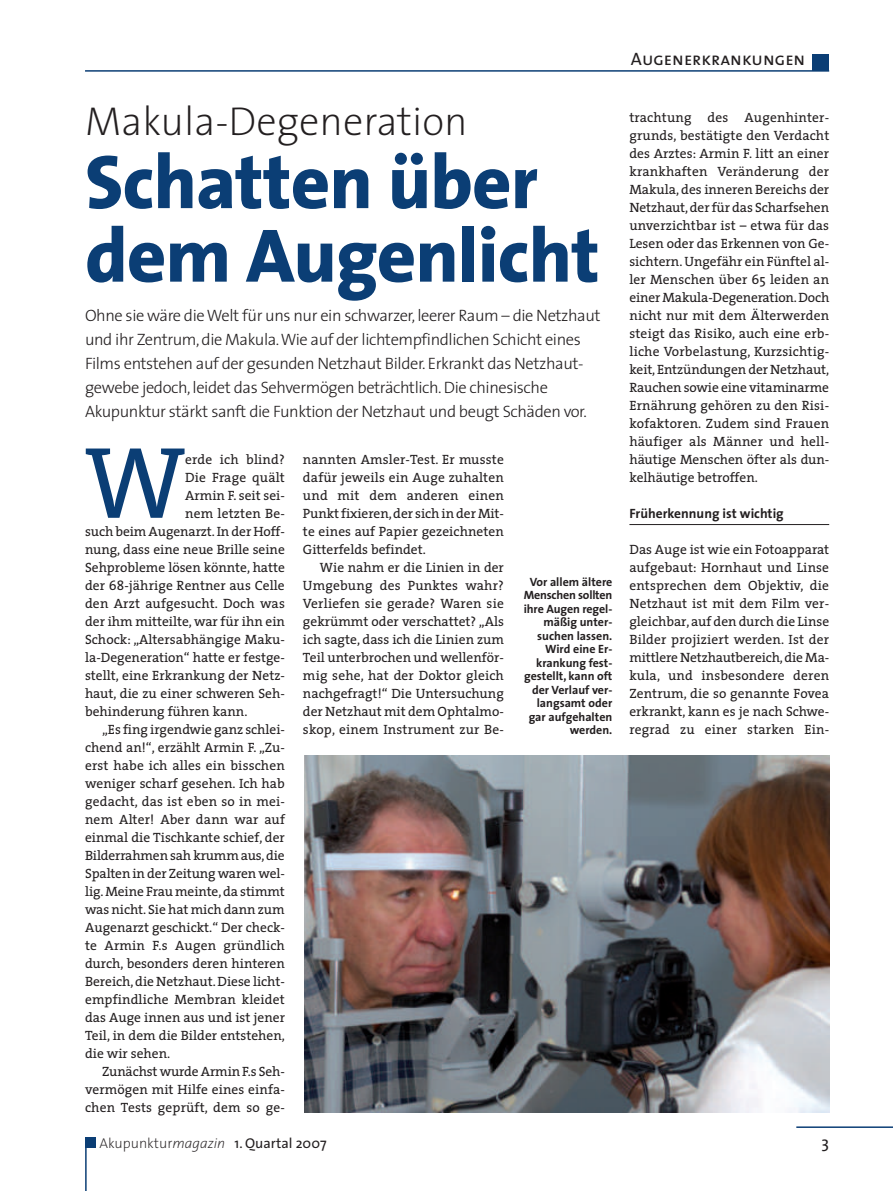
<style>
.page{position:relative;width:893px;height:1191px;background:#fff}
.page>*{position:absolute;margin:0;border:0;box-sizing:border-box;transform-origin:0 0}
.t1{font:102.6px "The Serif";color:#0b3e75}
.t2{font:800 76.5px/73.5px "The Sans";letter-spacing:-.01em;color:#0b3e75}
.t3{font:200 40.5px "The Sans";color:#231f20}
.t4{font:18px "The Sans Caps";color:#231f20}
.t5{font:300 16.5px/24px "The Sans";letter-spacing:-.025em;color:#231f20}
.t6{font:16.5px "The Sans";color:#231f20}
.t7{font:14.25px "The Sans";color:#231f20}
.t8{font:13.5px/18px "The Serif";color:#231f20;text-align:justify}
.t9{font:700 13.5px "The Sans";color:#231f20}
.t10{font:700 12px/13.5px "The Sans";color:#231f20;text-align:right}
.s1{font-weight:200}
.s2{font-weight:200;font-style:italic}
</style>
<div class="page">
<img style="left:304px;top:756px;width:525px;height:356px">
<hr style="left:85px;top:70px;width:744px;height:2px;background:#0b3e75">
<div style="left:812px;top:54px;width:17px;height:17px;background:#0b3e75"></div>
<hr style="left:796px;top:1126px;width:97px;height:2px;background:#0b3e75">
<hr style="left:85px;top:1138px;width:2px;height:53px;background:#0b3e75">
<div style="left:85px;top:1137px;width:11px;height:10px;background:#0b3e75"></div>
<hr style="left:629px;top:524px;width:200px;height:1px;background:#231f20">
<h3 class="t3" style="left:85px;top:105px;width:384px">Makula-Degeneration</h3>
<h2 class="t2" style="left:85px;top:152px;width:516px">Schatten über dem Augenlicht</h2>
<p class="t5" style="left:85px;top:305px;width:517px">Ohne sie wäre die Welt für uns nur ein schwarzer, leerer Raum – die Netzhaut und ihr Zentrum, die Makula.Wie auf der lichtempfindlichen Schicht eines Films entstehen auf der gesunden Netzhaut Bilder. Erkrankt das Netzhaut&shy;gewebe jedoch, leidet das Sehvermögen beträchtlich. Die chinesische Akupunktur stärkt sanft die Funktion der Netzhaut und beugt Schäden vor.</p>
<h1 class="t1" style="left:85px;top:448px;width:102px">W</h1>
<p class="t8" style="left:185px;top:452px;width:101px">erde ich blind?</p>
<p class="t8" style="left:303px;top:452px;width:202px">nannten Amsler-Test. Er musste dafür jeweils ein Auge zuhalten und mit dem anderen einen Punkt fixieren,der sich in der Mit&shy;te eines auf Papier gezeichneten Gitterfelds befindet.</p>
<p class="t8" style="left:303px;top:560px;width:203px;text-indent:17px">Wie nahm er die Linien in der Umgebung des Punktes wahr?<br>Verliefen sie gerade? Waren sie gekrümmt oder verschattet? „Als ich sagte, dass ich die Linien zum Teil unterbrochen und wellenför&shy;mig sehe, hat der Doktor gleich nachgefragt!“ Die Untersuchung der Netzhaut mit dem Ophtalmo&shy;skop, einem Instrument zur Be-</p>
<p class="t8" style="left:185px;top:470px;width:101px">Die Frage quält</p>
<p class="t8" style="left:185px;top:488px;width:101px">Armin F. seit sei-</p>
<p class="t8" style="left:185px;top:506px;width:101px">nem letzten Be-</p>
<p class="t8" style="left:85px;top:524px;width:201px">such beim Augenarzt. In der Hoff-</p>
<p class="t8" style="left:85px;top:542px;width:201px">nung, dass eine neue Brille seine</p>
<p class="t8" style="left:85px;top:560px;width:201px">Sehprobleme lösen könnte, hatte</p>
<p class="t8" style="left:85px;top:578px;width:201px">der 68-jährige Rentner aus Celle</p>
<p class="t8" style="left:85px;top:596px;width:201px">den Arzt aufgesucht. Doch was</p>
<p class="t8" style="left:85px;top:614px;width:201px">der ihm mitteilte, war für ihn ein</p>
<p class="t8" style="left:85px;top:632px;width:201px">Schock: „Altersabhängige Maku-</p>
<p class="t8" style="left:85px;top:650px;width:201px">la-Degeneration“ hatte er festge-</p>
<p class="t8" style="left:85px;top:668px;width:201px">stellt, eine Erkrankung der Netz-</p>
<p class="t8" style="left:85px;top:686px;width:201px">haut, die zu einer schweren Seh-</p>
<p class="t8" style="left:85px;top:704px;width:164px">behinderung führen kann.</p>
<p class="t8" style="left:102px;top:722px;width:184px">„Es fing irgendwie ganz schlei-</p>
<p class="t8" style="left:85px;top:740px;width:201px">chend an!“, erzählt Armin F. „Zu-</p>
<p class="t8" style="left:85px;top:758px;width:201px">erst habe ich alles ein bisschen</p>
<p class="t8" style="left:85px;top:776px;width:201px">weniger scharf gesehen. Ich hab</p>
<p class="t8" style="left:85px;top:794px;width:201px">gedacht, das ist eben so in mei-</p>
<p class="t8" style="left:85px;top:812px;width:201px">nem Alter! Aber dann war auf</p>
<p class="t8" style="left:85px;top:830px;width:201px">einmal die Tischkante schief, der</p>
<p class="t8" style="left:85px;top:848px;width:201px">Bilderrahmen sah krumm aus, die</p>
<p class="t8" style="left:85px;top:866px;width:201px">Spalten in der Zeitung waren wel-</p>
<p class="t8" style="left:85px;top:884px;width:201px">lig.Meine Frau meinte, da stimmt</p>
<p class="t8" style="left:85px;top:902px;width:201px">was nicht. Sie hat mich dann zum</p>
<p class="t8" style="left:85px;top:920px;width:201px">Augenarzt geschickt.“ Der check-</p>
<p class="t8" style="left:85px;top:938px;width:201px">te Armin F.s Augen gründlich</p>
<p class="t8" style="left:85px;top:956px;width:201px">durch, besonders deren hinteren</p>
<p class="t8" style="left:85px;top:974px;width:201px">Bereich, die Netzhaut. Diese licht-</p>
<p class="t8" style="left:85px;top:992px;width:201px">empfindliche Membran kleidet</p>
<p class="t8" style="left:85px;top:1010px;width:201px">das Auge innen aus und ist jener</p>
<p class="t8" style="left:85px;top:1028px;width:201px">Teil, in dem die Bilder entstehen,</p>
<p class="t8" style="left:85px;top:1046px;width:87px">die wir sehen.</p>
<p class="t8" style="left:102px;top:1064px;width:184px">Zunächst wurde Armin F.s Seh-</p>
<p class="t8" style="left:85px;top:1082px;width:201px">vermögen mit Hilfe eines einfa-</p>
<p class="t8" style="left:85px;top:1100px;width:201px">chen Tests geprüft, dem so ge-</p>
<p class="t10" style="left:524px;top:576px;width:90px">Vor allem ältere<br>Menschen sollten ihre Augen regel&shy;mäßig unter&shy;suchen lassen.<br>Wird eine Er&shy;krankung fest&shy;gestellt, kann oft der Verlauf ver&shy;langsamt oder gar aufgehalten werden.</p>
<p class="t7" style="left:100px;top:1137px;width:229px"><span class="s1">Akupunktur</span><span class="s2">magazin</span> 1. Quartal 2007</p>
<h3 class="t4" style="left:631px;top:52px;width:176px">Augenerkrankungen</h3>
<p class="t8" style="left:629px;top:110px;width:201px">trachtung des Augenhinter&shy;grunds, bestätigte den Verdacht des Arztes: Armin F. litt an einer krankhaften Veränderung der Makula, des inneren Bereichs der Netzhaut, der für das Scharfsehen unverzichtbar ist – etwa für das Lesen oder das Erkennen von Ge&shy;sichtern. Ungefähr ein Fünftel al&shy;ler Menschen über 65 leiden an einer Makula-Degeneration. Doch nicht nur mit dem Älterwerden steigt das Risiko, auch eine erb&shy;liche Vorbelastung, Kurzsichtig&shy;keit, Entzündungen der Netzhaut, Rauchen sowie eine vitaminarme Ernährung gehören zu den Risi&shy;kofaktoren. Zudem sind Frauen häufiger als Männer und hell&shy;häutige Menschen öfter als dun&shy;kelhäutige betroffen.</p>
<p class="t9" style="left:629px;top:508px;width:156px">Früherkennung ist wichtig</p>
<p class="t8" style="left:629px;top:542px;width:201px">Das Auge ist wie ein Fotoapparat aufgebaut: Hornhaut und Linse entsprechen dem Objektiv, die Netzhaut ist mit dem Film ver&shy;gleichbar, auf den durch die Linse Bilder projiziert werden. Ist der mittlere Netzhautbereich, die Ma&shy;kula, und insbesondere deren Zentrum, die so genannte Fovea erkrankt, kann es je nach Schwe&shy;regrad zu einer starken Ein-</p>
<p class="t6" style="left:822px;top:1136px;width:9px">3</p>
</div>
